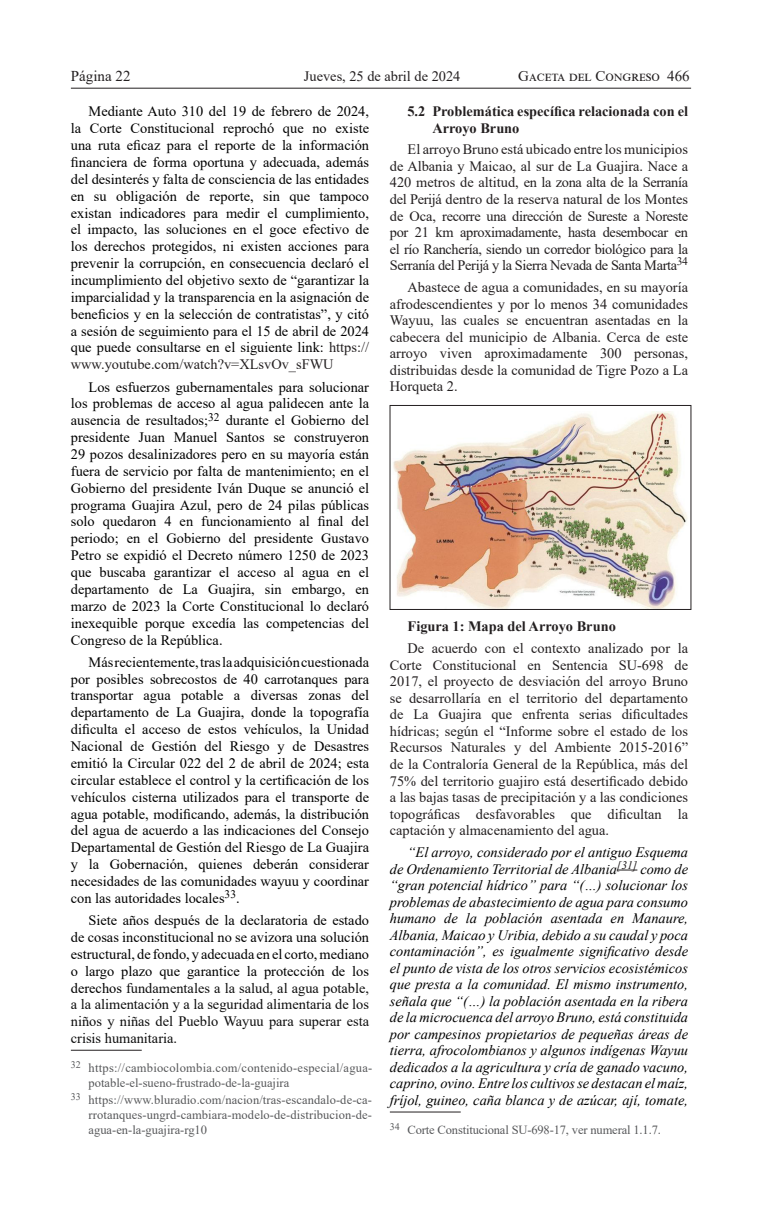
<style>
.page{position:relative;width:762px;height:1205px;background:#fff}
.page>*{position:absolute;margin:0;border:0;box-sizing:border-box;transform-origin:0 0}
.t1{font:15px "Times New Roman";color:#231f20}
.Párrafos{font:14.38px/16.9px "Times New Roman";color:#000;text-align:justify}
.Párrafos-2{font:14.38px/16.5px "Times New Roman";color:#231f20;text-align:justify}
.Párrafos-3{font:italic 14.38px/16.5px "Times New Roman";color:#000;text-align:justify}
.Párrafos_-_TABULADO{font:700 14.38px/16.5px "Times New Roman";color:#231f20}
.Párrafos-4{font:700 14.38px "Times New Roman";color:#231f20}
.Pies_de_páginas{font:12.5px/15px "Times New Roman";color:#57585a;text-align:justify}
.Pies_de_páginas-2{font:12.5px/15px "Times New Roman";letter-spacing:.02em;color:#57585a}
.s1{color:#231f20}
.s2{color:#0d0d0d}
</style>
<div class="page">
<hr style="left:71px;top:88px;width:620px;height:1px;background:#231f20">
<hr style="left:71px;top:1050px;width:71px;height:1px;background:#231f20">
<svg style="left:617px;top:870px;width:20px;height:1px"></svg>
<img style="left:393px;top:411px;width:295px;height:196px">
<div style="left:390px;top:405px;width:301px;height:204px;border:1px solid #231f20"></div>
<hr style="left:390px;top:1111px;width:71px;height:1px;background:#231f20">
<p class="t1" style="left:71px;top:65px;width:61px">Página 22</p>
<p class="Párrafos-2" style="left:304px;top:67px;width:158px">Jueves, 25 de abril de 2024</p>
<p class="t1" style="left:518px;top:65px;width:173px">Gaceta del Congreso 466</p>
<p class="Párrafos" style="left:71px;top:103px;width:300px;text-indent:18px">Mediante Auto 310 del 19 de febrero de 2024, la Corte Constitucional reprochó que no existe una ruta eficaz para el reporte de la información financiera de forma oportuna y adecuada, además del desinterés y falta de consciencia de las entidades en su obligación de reporte, sin que tampoco existan indicadores para medir el cumplimiento, el impacto, las soluciones en el goce efectivo de los derechos protegidos, ni existen acciones para prevenir la corrupción, en consecuencia declaró el incumplimiento del objetivo sexto de “garantizar la imparcialidad y la transparencia en la asignación de beneficios y en la selección de contratistas”, y citó a sesión de seguimiento para el 15 de abril de 2024 que puede consultarse en el siguiente link: <span class="s1">https:// www.youtube.com/watch?v=XLsvOv_sFWU</span></p>
<p class="Párrafos" style="left:71px;top:378px;width:300px;text-indent:18px">Los esfuerzos gubernamentales para solucionar los problemas de acceso al agua palidecen ante la ausencia de resultados;<sup>32</sup> durante el Gobierno del presidente Juan Manuel Santos se construyeron 29 pozos desalinizadores pero en su mayoría están fuera de servicio por falta de mantenimiento; en el Gobierno del presidente Iván Duque se anunció el programa Guajira Azul, pero de 24 pilas públicas solo quedaron 4 en funcionamiento al final del periodo; en el Gobierno del presidente Gustavo Petro se expidió el Decreto número 1250 de 2023 que buscaba garantizar el acceso al agua en el departamento de La Guajira, sin embargo, en marzo de 2023 la Corte Constitucional lo declaró inexequible porque excedía las competencias del Congreso de la República.</p>
<p class="Párrafos" style="left:71px;top:653px;width:300px;text-indent:18px">Más recientemente, tras la adquisición cuestionada por posibles sobrecostos de 40 carrotanques para transportar agua potable a diversas zonas del departamento de La Guajira, donde la topografía dificulta el acceso de estos vehículos, la Unidad Nacional de Gestión del Riesgo y de Desastres emitió la Circular 022 del 2 de abril de 2024; esta circular establece el control y la certificación de los vehículos cisterna utilizados para el transporte de agua potable, modificando, además, la distribución del agua de acuerdo a las indicaciones del Consejo Departamental de Gestión del Riesgo de La Guajira y la Gobernación, quienes deberán considerar necesidades de las comunidades wayuu y coordinar con las autoridades locales<sup>33</sup>.</p>
<p class="Párrafos" style="left:71px;top:911px;width:300px;text-indent:18px">Siete años después de la declaratoria de estado de cosas inconstitucional no se avizora una solución estructural, de fondo, y adecuada en el corto, mediano o largo plazo que garantice la protección de los derechos <span class="s2">fundamentales a la salud, al agua potable, a la alimentación y a la seguridad alimentaria de los niños y niñas del Pueblo Wayuu para superar esta crisis humanitaria.</span></p>
<p class="Pies_de_páginas-2" style="left:89px;top:1060px;width:285px;text-indent:-18px"><sup>32</sup> https://cambiocolombia.com/contenido-especial/agua&shy;potable-el-sueno-frustrado-de-la-guajira</p>
<p class="Pies_de_páginas" style="left:89px;top:1092px;width:285px;text-indent:-18px"><sup>33</sup> https://www.bluradio.com/nacion/tras-escandalo-de-ca&shy;rrotanques-ungrd-cambiara-modelo-de-distribucion-de&shy;agua-en-la-guajira-rg10</p>
<p class="Párrafos_-_TABULADO" style="left:432px;top:103px;width:257px;text-indent:-25px">5.2 Problemática específica relacionada con el<br>Arroyo Bruno</p>
<p class="Párrafos-2" style="left:390px;top:141px;width:300px;text-indent:18px">El arroyo Bruno está ubicado entre los municipios de Albania y Maicao, al sur de La Guajira. Nace a 420 metros de altitud, en la zona alta de la Serranía del Perijá dentro de la reserva natural de los Montes de Oca, recorre una dirección de Sureste a Noreste por 21 km aproximadamente, hasta desembocar en el río Ranchería, siendo un corredor biológico para la Serranía del Perijá y la Sierra Nevada de Santa Marta<sup>34</sup></p>
<p class="Párrafos-2" style="left:390px;top:278px;width:300px;text-indent:18px">Abastece de agua a comunidades, en su mayoría afrodescendientes y por lo menos 34 comunidades Wayuu, las cuales se encuentran asentadas en la cabecera del municipio de Albania. Cerca de este arroyo viven aproximadamente 300 personas, distribuidas desde la comunidad de Tigre Pozo a La Horqueta 2.</p>
<p class="Párrafos-4" style="left:407px;top:616px;width:210px">Figura 1: Mapa del Arroyo Bruno</p>
<p class="Párrafos-2" style="left:390px;top:640px;width:300px;text-indent:18px">De acuerdo con el contexto analizado por la Corte Constitucional en Sentencia SU-698 de 2017, el proyecto de desviación del arroyo Bruno se desarrollaría en el territorio del departamento de La Guajira que enfrenta serias dificultades hídricas; según el “Informe sobre el estado de los Recursos Naturales y del Ambiente 2015-2016” de la Contraloría General de la República, más del 75% del territorio guajiro está desertificado debido a las bajas tasas de precipitación y a las condiciones topográficas desfavorables que dificultan la captación y almacenamiento del agua.</p>
<p class="Párrafos-3" style="left:390px;top:843px;width:300px;text-indent:18px">“El arroyo, considerado por el antiguo Esquema de Ordenamiento Territorial de Albania<sup>[31]</sup> como de “gran potencial hídrico” para “(…) solucionar los problemas de abastecimiento de agua para consumo humano de la población asentada en Manaure, Albania, Maicao y Uribia, debido a su caudal y poca contaminación”, es igualmente significativo desde el punto de vista de los otros servicios ecosistémicos que presta a la comunidad. El mismo instrumento, señala que “(…) la población asentada en la ribera de la microcuenca del arroyo Bruno, está constituida por campesinos propietarios de pequeñas áreas de tierra, afrocolombianos y algunos indígenas Wayuu dedicados a la agricultura y cría de ganado vacuno, caprino, ovino. Entre los cultivos se destacan el maíz, fríjol, guineo, caña blanca y de azúcar, ají, tomate,</p>
<p class="Pies_de_páginas" style="left:390px;top:1122px;width:273px"><sup>34</sup> Corte Constitucional SU-698-17, ver numeral 1.1.7.</p>
</div>
